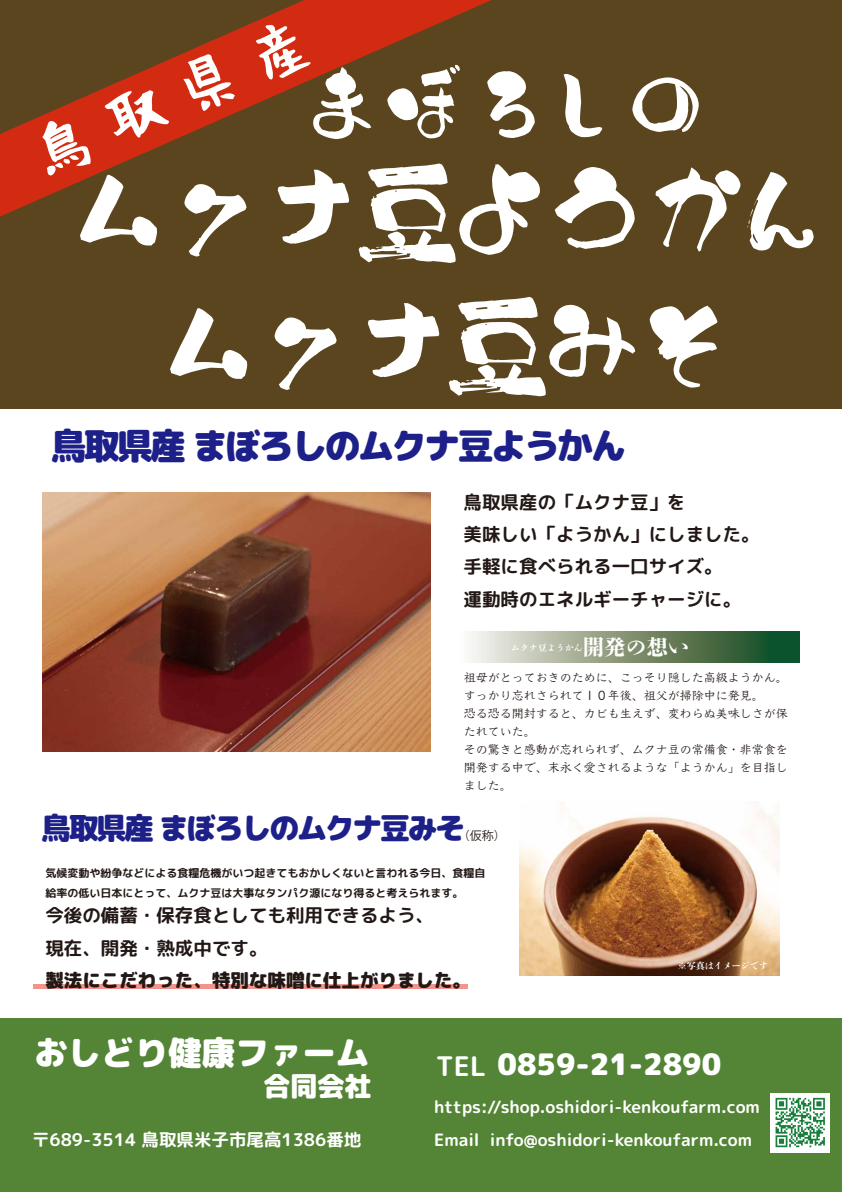
<style>
.page{position:relative;width:842px;height:1192px;background:#fff}
.page>*{position:absolute;margin:0;border:0;box-sizing:border-box;transform-origin:0 0}
.t1{font:103px/133.4px "AB taro";letter-spacing:-.08em;color:#fff;text-align:center}
.t2{font:81.7px "AB taro";color:#fff}
.t3{font:58.8px "Rii Tegaki Fude";color:#fff}
.t4{font:36px "rounded mplus 1 p black";letter-spacing:-.08em;color:#1d2088}
.t5{font:33.5px "rounded mplus 1 p black";color:#fff}
.t6{font:30px "rounded mplus 1 p black";letter-spacing:-.08em;color:#1d2088}
.t7{font:29.55px "rounded mplus 1 p black";color:#fff}
.t8{font:27px "rounded mplus 1 p black";color:#fff}
.t9{font:800 21.3px "DNP Shuei N Shogo Min Std";color:#fff}
.t10{font:18.5px/32.4px "rounded mplus 1 p bold";color:#221815}
.t11{font:18.5px "rounded mplus 1 p black";color:#221815}
.t12{font:17.5px "rounded mplus 1 p bold";color:#fff}
.t13{font:17px "rounded mplus 1 p bold";color:#fff}
.t14{font:500 12px/18px "Yu Kyo Yoko";color:#221815}
.t15{font:12px "Koz Go Pr 6 N";color:#221815}
.t16{font:11px/19.2px "rounded mplus 1 p bold";color:#221815}
.t17{font:800 9px "DNP Shuei N Shogo Min Std";color:#fff}
.s1{font-family:"rounded mplus 1 p bold";font-size:27px}
</style>
<div class="page">
<div style="left:0;top:1019px;width:842px;height:173px;background:#548536"></div>
<div style="left:0;top:0;width:842px;height:408px;background:#5b451f"></div>
<svg style="left:0;top:0;width:491px;height:217px"></svg>
<div style="left:770px;top:1093px;width:60px;height:59px;background:#fff"></div>
<svg style="left:775px;top:1098px;width:50px;height:49px"></svg>
<img style="left:520px;top:803px;width:259px;height:172px">
<svg style="left:470px;top:632px;width:330px;height:31px;background:#7d9478"></svg>
<div style="left:33px;top:984px;width:435px;height:5px;background:#f2948b"></div>
<img style="left:42px;top:493px;width:388px;height:259px">
<h3 class="t3" style="left:25px;top:131px;width:297px;rotate:-24deg">鳥取県産</h3>
<h2 class="t2" style="left:300px;top:57px;width:410px">まぼろしの</h2>
<h1 class="t1" style="left:71px;top:144px;width:769px">ムクナ豆ようかんムクナ豆みそ</h1>
<h3 class="t4" style="left:51px;top:420px;width:577px">鳥取県産 まぼろしのムクナ豆ようかん</h3>
<h3 class="t10" style="left:464px;top:486px;width:297px">鳥取県産の「ムクナ豆」を<br>美味しい「ようかん」にしました。手軽に食べられる一口サイズ。<br>運動時のエネルギーチャージに。</h3>
<p class="t17" style="left:511px;top:641px;width:73px">ムクナ豆ようかん</p>
<h3 class="t9" style="left:583px;top:632px;width:108px">開発の想い</h3>
<p class="t14" style="left:464px;top:669px;width:325px">祖母がとっておきのために、こっそり隠した高級ようかん。すっかり忘れさられて１０年後、祖父が掃除中に発見。<br>恐る恐る開封すると、カビも生えず、変わらぬ美味しさが保たれていた。<br>その驚きと感動が忘れられず、ムクナ豆の常備食・非常食を開発する中で、末永く愛されるような「ようかん」を目指しました。</p>
<h3 class="t6" style="left:41px;top:806px;width:426px">鳥取県産 まぼろしのムクナ豆みそ</h3>
<p class="t15" style="left:458px;top:829px;width:49px">（仮称）</p>
<p class="t16" style="left:45px;top:864px;width:442px">気候変動や紛争などによる食糧危機がいつ起きてもおかしくないと言われる今日、食糧自給率の低い日本にとって、ムクナ豆は大事なタンパク源になり得ると考えられます。</p>
<h3 class="t10" style="left:45px;top:899px;width:390px">今後の備蓄・保存食としても利用できるよう、現在、開発・熟成中です。</h3>
<h3 class="t11" style="left:45px;top:967px;width:427px">製法にこだわった、特別な味噌に仕上がりました。</h3>
<p class="t17" style="left:678px;top:959px;width:91px">※写真はイメージです</p>
<h3 class="t5" style="left:34px;top:1029px;width:336px">おしどり健康ファーム</h3>
<h3 class="t8" style="left:263px;top:1067px;width:109px">合同会社</h3>
<h3 class="t12" style="left:32px;top:1127px;width:331px">〒689-3514 鳥取県米子市尾高1386番地</h3>
<h3 class="t13" style="left:434px;top:1128px;width:319px">Email info@oshidori-kenkoufarm.com</h3>
<h3 class="t7" style="left:436px;top:1044px;width:287px"><span class="s1">TEL</span> 0859-21-2890</h3>
<h3 class="t13" style="left:434px;top:1095px;width:327px">https://shop.oshidori-kenkoufarm.com</h3>
</div>
